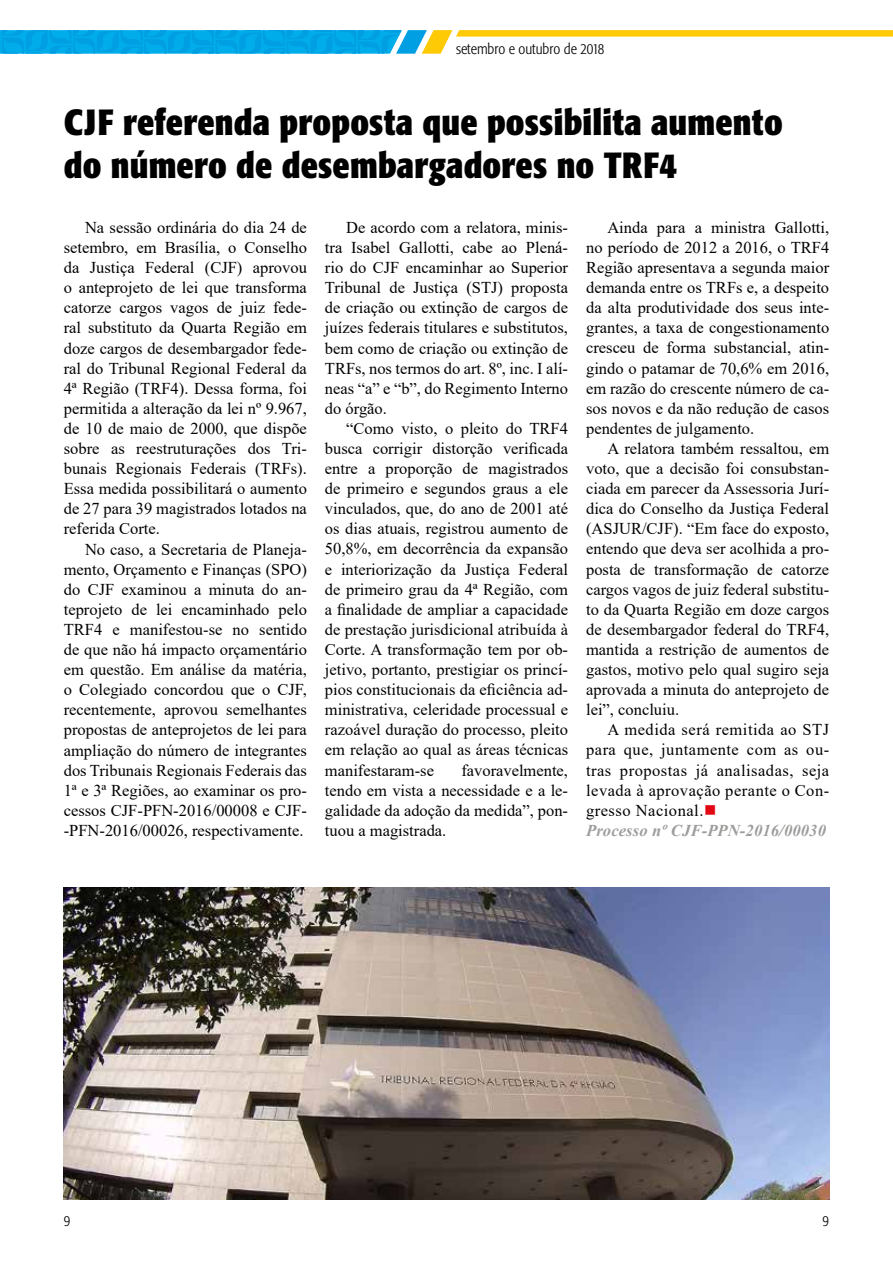
<style>
.page{position:relative;width:893px;height:1263px;background:#fff}
.page>*{position:absolute;margin:0;border:0;box-sizing:border-box;transform-origin:0 0}
.t1{font:700 condensed 36px/43.2px "Formata";letter-spacing:.005em;color:#000}
.t2{font:16.5px/20.1px "Times New Roman";color:#020203;text-align:justify}
.t3{font:16.5px/20.1px "Times New Roman";letter-spacing:.03em;color:#020203}
.t4{font:300 condensed 15px "Formata";color:#000}
.s1{color:#e30613}
.s2{font-weight:700;font-style:italic;color:#9d9d9c}
</style>
<div class="page">
<svg style="left:0;top:30px;width:893px;height:24px"></svg>
<img style="left:64px;top:887px;width:765px;height:312px">
<p class="t4" style="left:456px;top:40px;width:150px">setembro e outubro de 2018</p>
<h1 class="t1" style="left:64px;top:100px;width:720px">CJF referenda proposta que possibilita aumento do número de desembargadores no TRF4</h1>
<p class="t2" style="left:64px;top:217px;width:245px;text-indent:21px">Na sessão ordinária do dia 24 de setembro, em Brasília, o Conselho da Justiça Federal (CJF) aprovou o anteprojeto de lei que transforma catorze cargos vagos de juiz fede&shy;ral substituto da Quarta Região em doze cargos de desembargador fede&shy;ral do Tribunal Regional Federal da 4ª Região (TRF4). Dessa forma, foi permitida a alteração da lei nº 9.967, de 10 de maio de 2000, que dispõe sobre as reestruturações dos Tri&shy;bunais Regionais Federais (TRFs).<br>Essa medida possibilitará o aumento de 27 para 39 magistrados lotados na referida Corte.</p>
<p class="t2" style="left:64px;top:538px;width:245px;text-indent:21px">No caso, a Secretaria de Planeja&shy;mento, Orçamento e Finanças (SPO) do CJF examinou a minuta do an&shy;teprojeto de lei encaminhado pelo TRF4 e manifestou-se no sentido de que não há impacto orçamentário em questão. Em análise da matéria, o Colegiado concordou que o CJF, recentemente, aprovou semelhantes propostas de anteprojetos de lei para ampliação do número de integrantes dos Tribunais Regionais Federais das 1ª e 3ª Regiões, ao examinar os pro&shy;cessos CJF-PFN-2016/00008 e CJF--PFN-2016/00026, respectivamente.</p>
<p class="t2" style="left:325px;top:217px;width:245px;text-indent:21px">De acordo com a relatora, minis&shy;tra Isabel Gallotti, cabe ao Plená&shy;rio do CJF encaminhar ao Superior Tribunal de Justiça (STJ) proposta de criação ou extinção de cargos de juízes federais titulares e substitutos, bem como de criação ou extinção de TRFs, nos termos do art. 8º, inc. I alí&shy;neas “a” e “b”, do Regimento Interno do órgão.</p>
<p class="t2" style="left:325px;top:418px;width:245px;text-indent:21px">“Como visto, o pleito do TRF4 busca corrigir distorção verificada entre a proporção de magistrados de primeiro e segundos graus a ele vinculados, que, do ano de 2001 até os dias atuais, registrou aumento de 50,8%, em decorrência da expansão e interiorização da Justiça Federal de primeiro grau da 4ª Região, com a finalidade de ampliar a capacidade de prestação jurisdicional atribuída à Corte. A transformação tem por ob&shy;jetivo, portanto, prestigiar os princí&shy;pios constitucionais da eficiência ad&shy;ministrativa, celeridade processual e razoável duração do processo, pleito em relação ao qual as áreas técnicas manifestaram-se</p>
<p class="t2" style="left:325px;top:759px;width:245px;text-indent:136px">favoravelmente, tendo em vista a necessidade e a le&shy;galidade da adoção da medida”, pon&shy;tuou a magistrada.</p>
<p class="t2" style="left:586px;top:217px;width:245px;text-indent:21px">Ainda para a ministra Gallotti, no período de 2012 a 2016, o TRF4<br>Região apresentava a segunda maior demanda entre os TRFs e, a despeito da alta produtividade dos seus inte&shy;grantes, a taxa de congestionamento cresceu de forma substancial, atin&shy;gindo o patamar de 70,6% em 2016, em razão do crescente número de ca&shy;sos novos e da não redução de casos pendentes de julgamento.</p>
<p class="t2" style="left:586px;top:438px;width:245px;text-indent:21px">A relatora também ressaltou, em voto, que a decisão foi consubstan&shy;ciada em parecer da Assessoria Jurí&shy;dica do Conselho da Justiça Federal (ASJUR/CJF). “Em face do exposto, entendo que deva ser acolhida a pro&shy;posta de transformação de catorze cargos vagos de juiz federal substitu&shy;to da Quarta Região em doze cargos de desembargador federal do TRF4, mantida a restrição de aumentos de gastos, motivo pelo qual sugiro seja aprovada a minuta do anteprojeto de lei”, concluiu.</p>
<p class="t3" style="left:586px;top:719px;width:245px;text-indent:21px">A medida será remitida ao STJ para que, juntamente com as ou&shy;tras propostas já analisadas, seja levada à aprovação perante o Con&shy;gresso Nacional.<span class="s1">■<br></span><span class="s2">Processo nº CJF-PPN-2016/00030</span></p>
<p class="t4" style="left:64px;top:1212px;width:8px">9</p>
<p class="t4" style="left:823px;top:1212px;width:8px">9</p>
</div>
